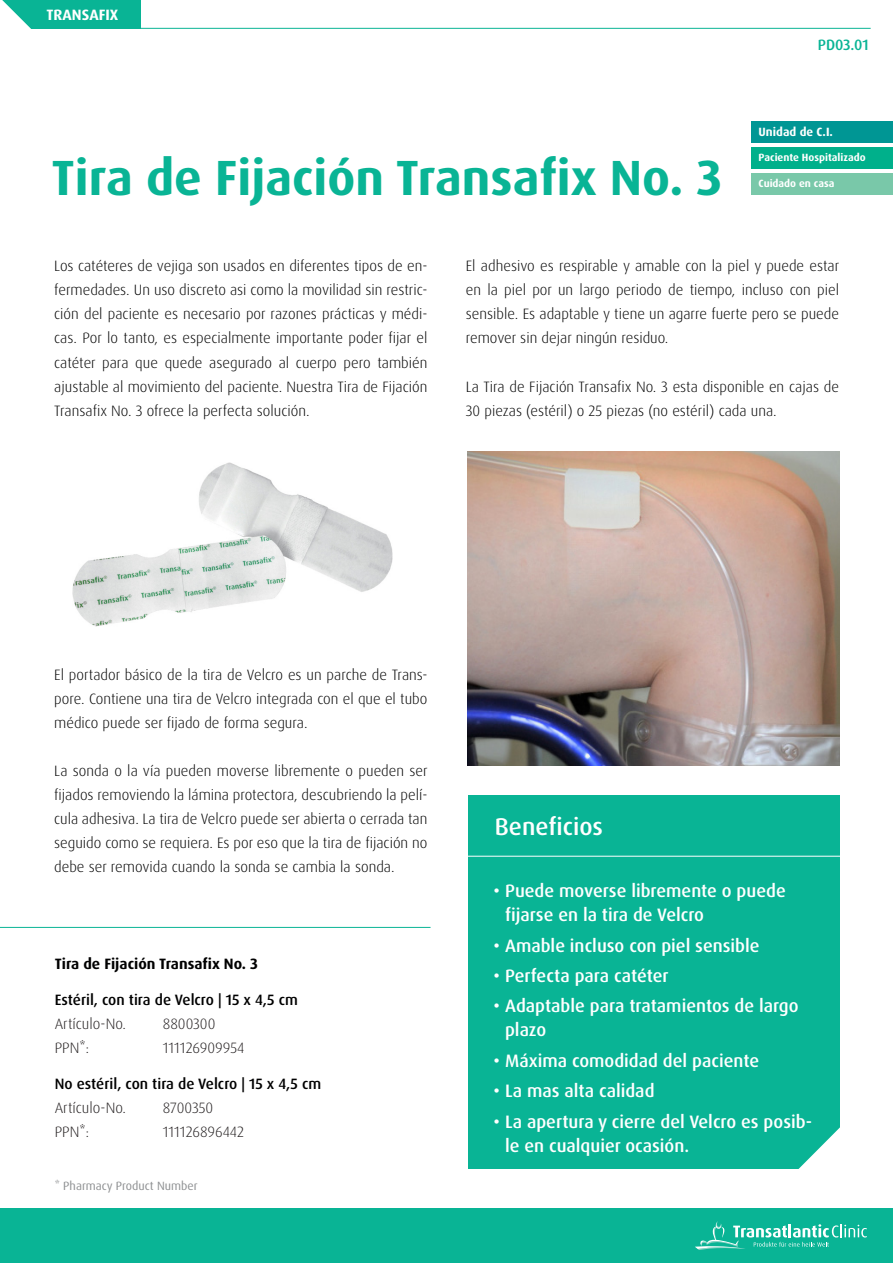
<style>
.page{position:relative;width:893px;height:1263px;background:#fff}
.page>*{position:absolute;margin:0;border:0;box-sizing:border-box;transform-origin:0 0}
.t1{font:700 49.5px "Dax Pro";color:#09b495}
.t2{font:500 24.15px "Dax Pro";color:#fff}
.t3{font:500 18px/24px "Dax Pro";color:#fff}
.t4{font:300 15px/24px "Dax Pro";color:#000001;text-align:justify}
.t5{font:300 15px "Dax Pro";color:#231f20}
.t6{font:500 15px "Dax Pro";color:#000001}
.t7{font:700 15px "Dax Pro";color:#000001}
.t8{font:700 15px "Dax Pro";color:#fff}
.t9{font:500 15px "Dax Pro";color:#09b495}
.t10{font:12px "Dax Pro";color:#8e9092}
.t11{font:12px "Myriad Pro";color:#fff}
.t12{font:700 12px "Dax Pro";color:#fff}
.t13{font:700 10.5px "Dax Pro";color:#fff}
</style>
<div class="page">
<hr style="left:0;top:927px;width:431px;height:1px;background:#09b495">
<hr style="left:0;top:28px;width:871px;height:1px;background:#09b495">
<div style="left:0;top:0;width:140px;height:29px;background:#09b495"></div>
<svg style="left:0;top:0;width:31px;height:29px"></svg>
<div style="left:468px;top:795px;width:371px;height:373px;background:#09b495"></div>
<hr style="left:466px;top:856px;width:394px;height:1px;background:#fff">
<div style="left:0;top:1209px;width:893px;height:54px;background:#09b495"></div>
<svg style="left:695px;top:1092px;width:198px;height:158px"></svg>
<div style="left:751px;top:121px;width:142px;height:22px;background:#009694"></div>
<div style="left:751px;top:173px;width:142px;height:22px;background:#79c8a9"></div>
<div style="left:751px;top:147px;width:142px;height:22px;background:#00b08b"></div>
<img style="left:73px;top:463px;width:319px;height:164px">
<img style="left:468px;top:452px;width:372px;height:313px">
<p class="t8" style="left:47px;top:5px;width:73px">TRANSAFIX</p>
<p class="t1" style="left:52px;top:146px;width:672px">Tira de Fijación Transafix No. 3</p>
<p class="t9" style="left:818px;top:35px;width:52px">PD03.01</p>
<p class="t12" style="left:759px;top:124px;width:76px">Unidad de C.I.</p>
<p class="t11" style="left:759px;top:125px;width:75px">Intensivstation</p>
<p class="t13" style="left:759px;top:151px;width:109px">Paciente Hospitalizado</p>
<p class="t13" style="left:759px;top:177px;width:77px">Cuidado en casa</p>
<p class="t4" style="left:54px;top:254px;width:375px">Los catéteres de vejiga son usados en diferentes tipos de en&shy;fermedades. Un uso discreto asi como la movilidad sin restric&shy;ción del paciente es necesario por razones prácticas y médi&shy;cas. Por lo tanto, es especialmente importante poder fijar el catéter para que quede asegurado al cuerpo pero también ajustable al movimiento del paciente. Nuestra Tira de Fijación Transafix No. 3 ofrece la perfecta solución.</p>
<p class="t4" style="left:466px;top:254px;width:375px">El adhesivo es respirable y amable con la piel y puede estar en la piel por un largo periodo de tiempo, incluso con piel sensible. Es adaptable y tiene un agarre fuerte pero se puede remover sin dejar ningún residuo.</p>
<p class="t4" style="left:466px;top:374px;width:375px">La Tira de Fijación Transafix No. 3 esta disponible en cajas de<br>30 piezas (estéril) o 25 piezas (no estéril) cada una.</p>
<p class="t4" style="left:54px;top:662px;width:375px">El portador básico de la tira de Velcro es un parche de Trans&shy;pore. Contiene una tira de Velcro integrada con el que el tubo médico puede ser fijado de forma segura.</p>
<p class="t4" style="left:54px;top:758px;width:375px">La sonda o la vía pueden moverse libremente o pueden ser fijados removiendo la lámina protectora, descubriendo la pelí&shy;cula adhesiva. La tira de Velcro puede ser abierta o cerrada tan seguido como se requiera. Es por eso que la tira de fijación no debe ser removida cuando la sonda se cambia la sonda.</p>
<p class="t7" style="left:55px;top:954px;width:205px">Tira de Fijación Transafix No. 3</p>
<p class="t6" style="left:55px;top:990px;width:245px">Estéril, con tira de Velcro | 15 x 4,5 cm</p>
<p class="t5" style="left:55px;top:1014px;width:73px">Artículo-No.</p>
<p class="t5" style="left:163px;top:1014px;width:54px">8800300</p>
<p class="t5" style="left:55px;top:1038px;width:36px">PPN*:</p>
<p class="t5" style="left:163px;top:1038px;width:83px">111126909954</p>
<p class="t6" style="left:55px;top:1074px;width:268px">No estéril, con tira de Velcro | 15 x 4,5 cm</p>
<p class="t5" style="left:55px;top:1098px;width:73px">Artículo-No.</p>
<p class="t5" style="left:163px;top:1098px;width:52px">8700350</p>
<p class="t5" style="left:55px;top:1122px;width:36px">PPN*:</p>
<p class="t5" style="left:163px;top:1122px;width:83px">111126896442</p>
<p class="t10" style="left:55px;top:1178px;width:144px">* Pharmacy Product Number</p>
<p class="t2" style="left:495px;top:811px;width:110px">Beneficios</p>
<p class="t3" style="left:505px;top:879px;width:282px;text-indent:-11px">• Puede moverse libremente o puede fijarse en la tira de Velcro</p>
<p class="t3" style="left:494px;top:933px;width:267px">• Amable incluso con piel sensible</p>
<p class="t3" style="left:494px;top:964px;width:176px">• Perfecta para catéter</p>
<p class="t3" style="left:505px;top:994px;width:295px;text-indent:-11px">• Adaptable para tratamientos de largo plazo</p>
<p class="t3" style="left:494px;top:1048px;width:267px">• Máxima comodidad del paciente</p>
<p class="t3" style="left:494px;top:1079px;width:162px">• La mas alta calidad</p>
<p class="t3" style="left:505px;top:1109px;width:309px;text-indent:-11px">• La apertura y cierre del Velcro es posib&shy;le en cualquier ocasión.</p>
</div>
